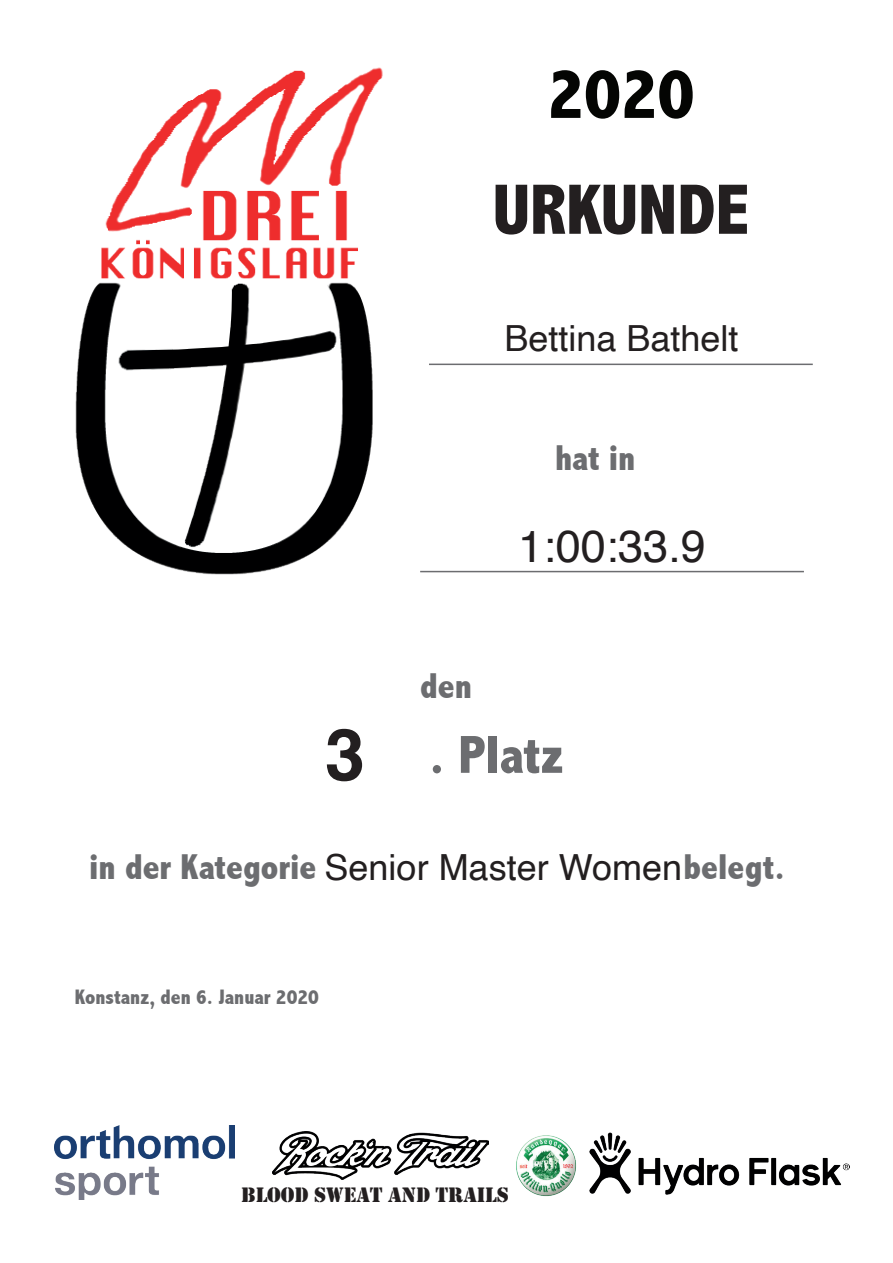
<style>
.page{position:relative;width:893px;height:1263px;background:#fff}
.page>*{position:absolute;margin:0;border:0;box-sizing:border-box;transform-origin:0 0}
.t1{font:800 condensed 72px "Abadi";color:#231f20}
.t2{font:800 condensed 72px "Abadi";color:#040503}
.t3{font:700 72px "Helvetica";color:#231f20}
.t4{font:800 condensed 54px "Abadi";color:#6c6d70}
.t5{font:45px "Helvetica";color:#231f20}
.t6{font:800 condensed 36px "Abadi";color:#6c6d70}
.t7{font:36px "Helvetica";color:#231f20}
.t8{font:21.6px "Stencil";color:#231f20}
.t9{font:800 condensed 21px "Abadi";color:#6c6d70}
.s1{font-family:"Helvetica";font-weight:400;font-stretch:normal;color:#231f20}
</style>
<div class="page">
<hr style="left:429px;top:364px;width:384px;height:1px;background:#6c6d70">
<hr style="left:420px;top:571px;width:384px;height:1px;background:#6c6d70">
<img style="left:75px;top:67px;width:308px;height:508px">
<img style="left:272px;top:1132px;width:216px;height:47px">
<img style="left:516px;top:1135px;width:60px;height:62px">
<img style="left:590px;top:1132px;width:259px;height:62px">
<img style="left:54px;top:1125px;width:181px;height:75px">
<h1 class="t2" style="left:547px;top:52px;width:148px">2020</h1>
<h1 class="t1" style="left:493px;top:168px;width:258px">URKUNDE</h1>
<p class="t7" style="left:504px;top:311px;width:236px">Bettina Bathelt</p>
<p class="t6" style="left:555px;top:437px;width:82px">hat in</p>
<h1 class="t3" style="left:325px;top:697px;width:42px">3</h1>
<p class="t5" style="left:518px;top:512px;width:189px">1:00:33.9</p>
<p class="t6" style="left:420px;top:665px;width:53px">den</p>
<h2 class="t4" style="left:429px;top:723px;width:136px">. Platz</h2>
<p class="t6" style="left:89px;top:846px;width:697px">in der Kategorie <span class="s1">Senior Master Women</span>belegt.</p>
<p class="t9" style="left:75px;top:985px;width:245px">Konstanz, den 6. Januar 2020</p>
<p class="t8" style="left:241px;top:1182px;width:267px">BLOOD SWEAT AND TRAILS</p>
</div>
